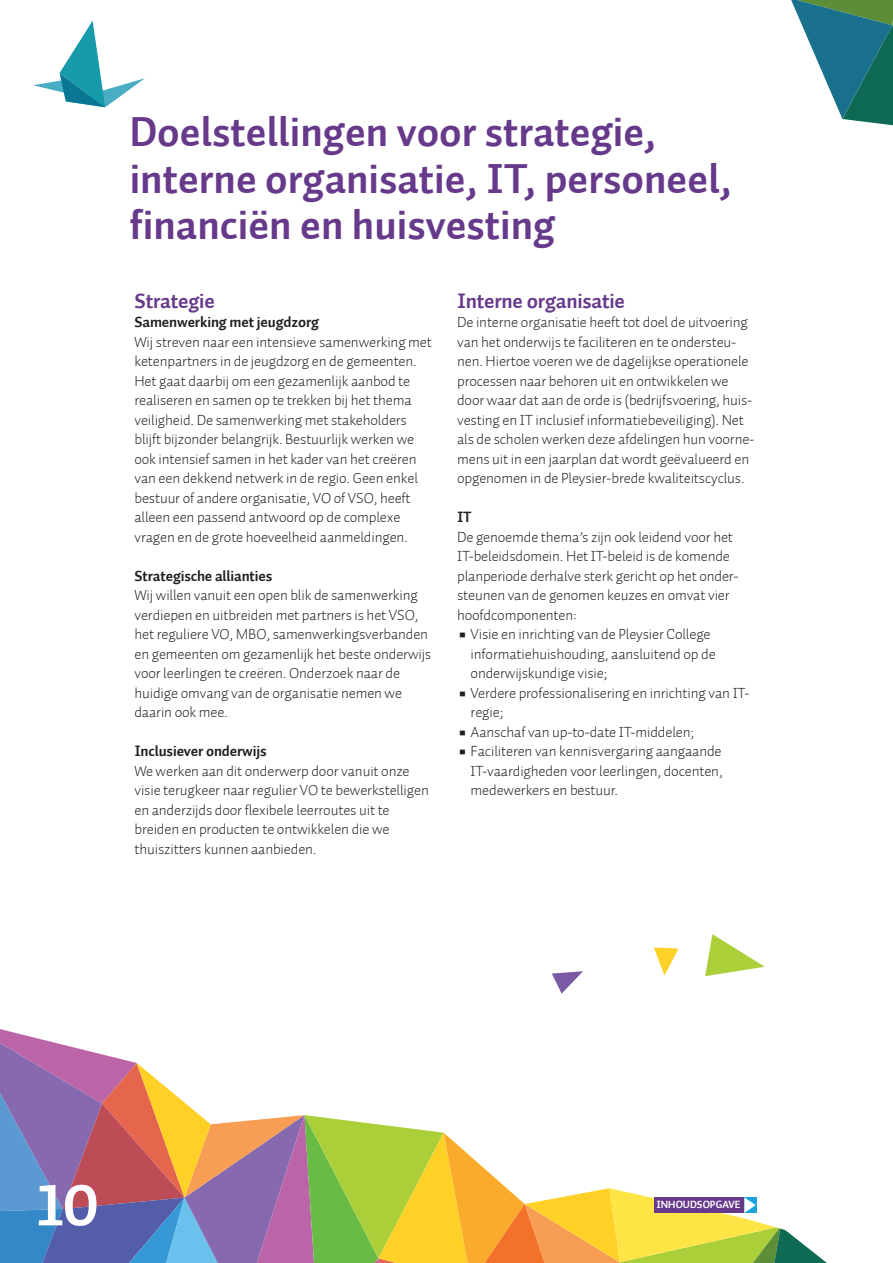
<style>
.page{position:relative;width:893px;height:1263px;background:#fff}
.page>*{position:absolute;margin:0;border:0;box-sizing:border-box;transform-origin:0 0}
.t1{font:58.05px "Auto 1 Bold LF";color:#fff}
.t2{font:42px/46.5px "Auto 1 Bold LF";color:#67398b}
.t3{font:21px "Auto 1 Bold LF";letter-spacing:-.01em;color:#67398b}
.t4{font:15px/19.5px "Auto 1 Light LF";letter-spacing:-.01em;color:#231f20}
.t5{font:15px "Auto 1 Bold LF";letter-spacing:-.01em;color:#231f20}
.t6{font:10.5px "Auto 1 Bold LF";color:#fff}
.s1{font-family:"Auto 1 Bold LF";font-size:30px}
</style>
<div class="page">
<svg style="left:791px;top:0;width:102px;height:126px"></svg>
<svg style="left:33px;top:21px;width:112px;height:86px"></svg>
<svg style="left:0;top:934px;width:827px;height:329px"></svg>
<p class="t2" style="left:130px;top:110px;width:604px">Doelstellingen voor strategie, interne organisatie, IT, personeel, financiën en huisvesting</p>
<p class="t3" style="left:134px;top:287px;width:82px">Strategie</p>
<p class="t5" style="left:134px;top:312px;width:186px">Samenwerking met jeugdzorg</p>
<p class="t4" style="left:134px;top:332px;width:299px">Wij streven naar een intensieve samenwerking met ketenpartners in de jeugdzorg en de gemeenten.<br>Het gaat daarbij om een gezamenlijk aanbod te realiseren en samen op te trekken bij het thema veiligheid. De samenwerking met stakeholders blijft bijzonder belangrijk. Bestuurlijk werken we ook intensief samen in het kader van het creëren van een dekkend netwerk in de regio. Geen enkel bestuur of andere organisatie, VO of VSO, heeft alleen een passend antwoord op de complexe vragen en de grote hoeveelheid aanmeldingen.</p>
<p class="t5" style="left:134px;top:566px;width:139px">Strategische allianties</p>
<p class="t4" style="left:134px;top:585px;width:298px">Wij willen vanuit een open blik de samenwerking verdiepen en uitbreiden met partners is het VSO, het reguliere VO, MBO, samenwerkingsverbanden en gemeenten om gezamenlijk het beste onderwijs voor leerlingen te creëren. Onderzoek naar de huidige omvang van de organisatie nemen we daarin ook mee.</p>
<p class="t5" style="left:134px;top:741px;width:134px">Inclusiever onderwijs</p>
<p class="t4" style="left:134px;top:761px;width:296px">We werken aan dit onderwerp door vanuit onze visie terugkeer naar regulier VO te bewerkstelligen en anderzijds door flexibele leerroutes uit te breiden en producten te ontwikkelen die we thuiszitters kunnen aanbieden.</p>
<p class="t3" style="left:457px;top:287px;width:169px">Interne organisatie</p>
<p class="t4" style="left:457px;top:312px;width:299px">De interne organisatie heeft tot doel de uitvoering van het onderwijs te faciliteren en te ondersteu&shy;nen. Hiertoe voeren we de dagelijkse operationele processen naar behoren uit en ontwikkelen we door waar dat aan de orde is (bedrijfsvoering, huis&shy;vesting en IT inclusief informatiebeveiliging). Net als de scholen werken deze afdelingen hun voorne&shy;mens uit in een jaarplan dat wordt geëvalueerd en opgenomen in de Pleysier-brede kwaliteitscyclus.</p>
<p class="t5" style="left:457px;top:507px;width:16px">IT</p>
<p class="t4" style="left:457px;top:527px;width:283px">De genoemde thema’s zijn ook leidend voor het IT-beleidsdomein. Het IT-beleid is de komende planperiode derhalve sterk gericht op het onder&shy;steunen van de genomen keuzes en omvat vier hoofdcomponenten:</p>
<p class="t4" style="left:471px;top:624px;width:247px;text-indent:-14px"><span class="s1">•</span> Visie en inrichting van de Pleysier College informatiehuishouding, aansluitend op de onderwijskundige visie;</p>
<p class="t4" style="left:471px;top:683px;width:280px;text-indent:-14px"><span class="s1">•</span> Verdere professionalisering en inrichting van IT&shy;regie;</p>
<p class="t4" style="left:457px;top:722px;width:239px"><span class="s1">•</span> Aanschaf van up-to-date IT-middelen;</p>
<p class="t4" style="left:471px;top:741px;width:254px;text-align:justify;text-indent:-14px"><span class="s1">•</span> Faciliteren van kennisvergaring aangaande IT-vaardigheden voor leerlingen, docenten, medewerkers en bestuur.</p>
<p class="t1" style="left:37px;top:1168px;width:64px">10</p>
<p class="t6" style="left:656px;top:1198px;width:86px">INHOUDSOPGAVE</p>
</div>
